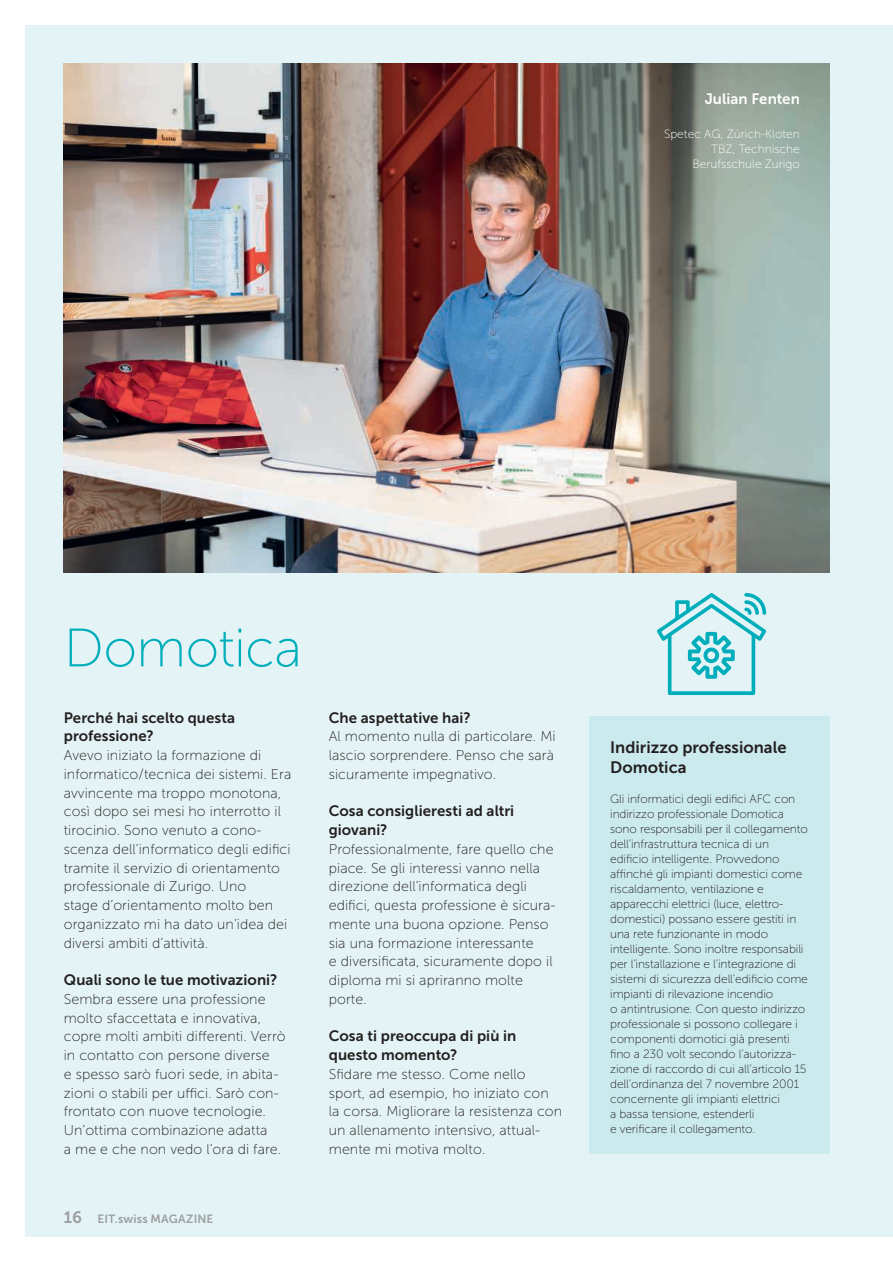
<style>
.page{position:relative;width:893px;height:1263px;background:#fff}
.page>*{position:absolute;margin:0;border:0;box-sizing:border-box;transform-origin:0 0}
.t1{font:54px "Museo Sans 100";letter-spacing:-.01em;color:#00aebb}
.t2{font:16.5px/19.5px "Museo Sans 700";color:#231f20}
.t3{font:15px/18.8px "Museo Sans 700";letter-spacing:.005em;color:#231f20}
.t4{font:15px "Museo Sans 700";letter-spacing:.005em;color:#fff}
.t5{font:14.25px/18.8px "Museo Sans 100";letter-spacing:.005em;color:#231f20}
.t6{font:12px/15px "Museo Sans 100";letter-spacing:-.01em;color:#231f20}
.t7{font:12px/15px "Museo Sans 100";color:#fff;text-align:right}
.t8{font:11.85px "Museo Sans 700";letter-spacing:.01em;color:#9d9fa2}
.s1{font-size:16.5px}
</style>
<div class="page">
<div style="left:26px;top:26px;width:867px;height:1211px;background:#e4f4f6"></div>
<img style="left:64px;top:64px;width:765px;height:509px">
<div style="left:589px;top:716px;width:240px;height:438px;background:#cbeaee"></div>
<svg style="left:657px;top:593px;width:109px;height:102px"></svg>
<p class="t4" style="left:705px;top:90px;width:97px">Julian Fenten</p>
<p class="t7" style="left:664px;top:126px;width:137px">Spetec AG, Zürich-Kloten<br>TBZ, Technische<br>Berufsschule Zurigo</p>
<h1 class="t1" style="left:64px;top:619px;width:240px">Domotica</h1>
<p class="t3" style="left:64px;top:708px;width:173px">Perché hai scelto questa professione?</p>
<p class="t5" style="left:64px;top:746px;width:229px">Avevo iniziato la formazione di informatico/tecnica dei sistemi. Era avvincente ma troppo monotona, così dopo sei mesi ho interrotto il tirocinio. Sono venuto a cono&shy;scenza dell’informatico degli edifici tramite il servizio di orientamento professionale di Zurigo. Uno<br>stage d’orientamento molto ben organizzato mi ha dato un’idea dei diversi ambiti d’attività.</p>
<p class="t3" style="left:64px;top:970px;width:215px">Quali sono le tue motivazioni?</p>
<p class="t5" style="left:64px;top:990px;width:223px">Sembra essere una professione molto sfaccettata e innovativa, copre molti ambiti differenti. Verrò in contatto con persone diverse<br>e spesso sarò fuori sede, in abita&shy;zioni o stabili per uffici. Sarò con&shy;frontato con nuove tecnologie.<br>Un’ottima combinazione adatta<br>a me e che non vedo l’ora di fare.</p>
<p class="t8" style="left:64px;top:1212px;width:151px"><span class="s1">16</span> EIT.swiss MAGAZINE</p>
<p class="t3" style="left:329px;top:708px;width:143px">Che aspettative hai?</p>
<p class="t5" style="left:329px;top:727px;width:228px;text-align:justify">Al momento nulla di particolare. Mi lascio sorprendere. Penso che sarà sicuramente impegnativo.</p>
<p class="t3" style="left:329px;top:802px;width:187px">Cosa consiglieresti ad altri giovani?</p>
<p class="t5" style="left:329px;top:840px;width:228px">Professionalmente, fare quello che piace. Se gli interessi vanno nella direzione dell’informatica degli edifici, questa professione è sicura&shy;mente una buona opzione. Penso sia una formazione interessante<br>e diversificata, sicuramente dopo il diploma mi si apriranno molte porte.</p>
<p class="t3" style="left:329px;top:1027px;width:189px">Cosa ti preoccupa di più in questo momento?</p>
<p class="t5" style="left:329px;top:1065px;width:235px">Sfidare me stesso. Come nello sport, ad esempio, ho iniziato con la corsa. Migliorare la resistenza con un allenamento intensivo, attual&shy;mente mi motiva molto.</p>
<p class="t2" style="left:610px;top:738px;width:178px">Indirizzo professionale<br>Domotica</p>
<p class="t6" style="left:610px;top:791px;width:199px">Gli informatici degli edifici AFC con indirizzo professionale Domotica sono responsabili per il collegamento dell’infrastruttura tecnica di un edificio intelligente. Provvedono affinché gli impianti domestici come riscaldamento, ventilazione e apparecchi elettrici (luce, elettro&shy;domestici) possano essere gestiti in una rete funzionante in modo intelligente. Sono inoltre responsabili per l’installazione e l’integrazione di sistemi di sicurezza dell’edificio come impianti di rilevazione incendio<br>o antintrusione. Con questo indirizzo professionale si possono collegare i componenti domotici già presenti fino a 230 volt secondo l’autorizza&shy;zione di raccordo di cui all’articolo 15 dell’ordinanza del 7 novembre 2001 concernente gli impianti elettrici<br>a bassa tensione, estenderli<br>e verificare il collegamento.</p>
</div>
